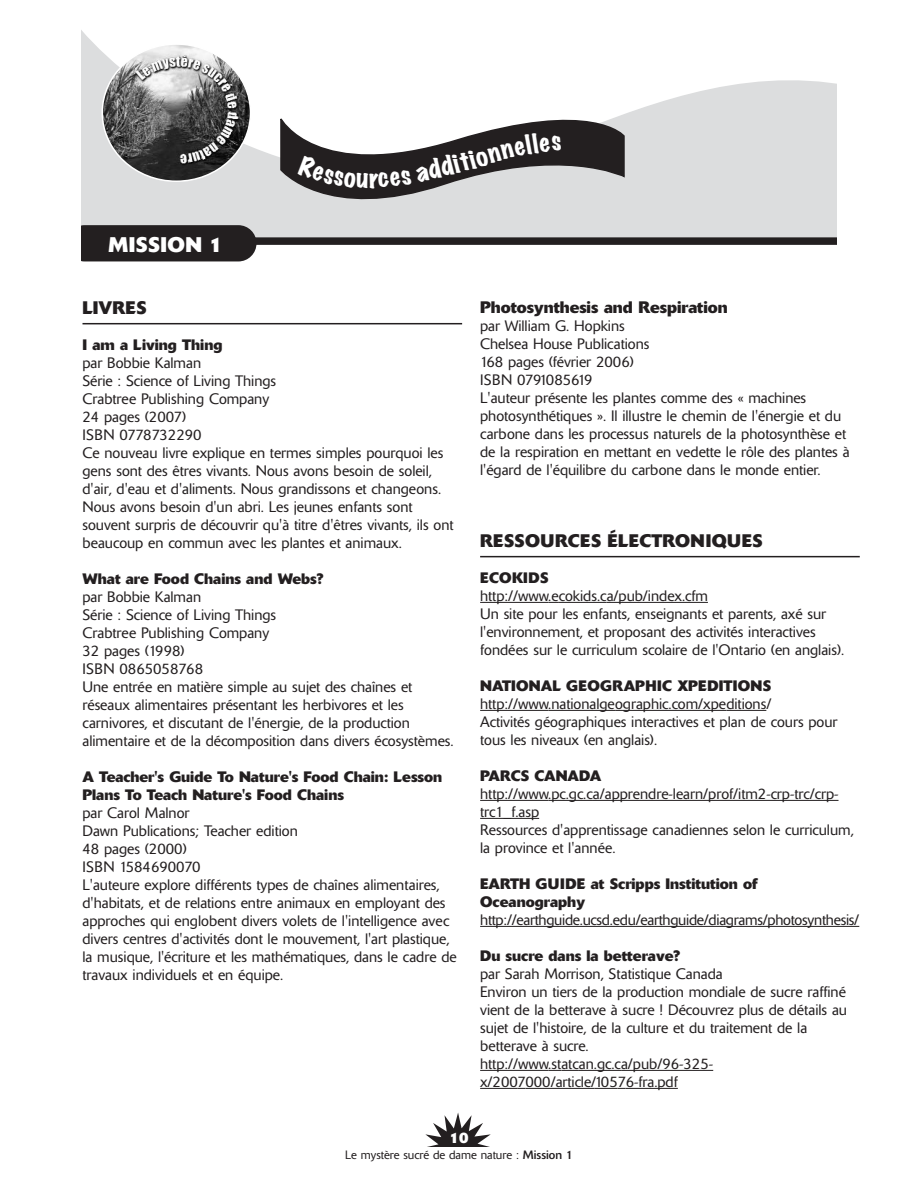
<style>
.page{position:relative;width:918px;height:1188px;background:#fff}
.page>*{position:absolute;margin:0;border:0;box-sizing:border-box;transform-origin:0 0}
.t1{font:700 21px "Delta";letter-spacing:.02em;color:#fff}
.t2{font:700 18px "Delta";letter-spacing:.02em;color:#231f20}
.t3{font:700 16.5px "Delta";color:#231f20}
.t4{font:300 15px/18px "Delta";color:#231f20}
.t5{font:700 15px/18px "Delta";color:#231f20}
.t6{font:700 15px "Delta";letter-spacing:.02em;color:#231f20}
.t7{font:700 15px "Delta";color:#fff}
.t8{font:300 12px "Delta";color:#231f20}
.s1{font-weight:400}
</style>
<div class="page">
<svg style="left:425px;top:1113px;width:66px;height:34px"></svg>
<hr style="left:82px;top:323px;width:380px;height:1px;background:#231f20">
<hr style="left:480px;top:556px;width:380px;height:1px;background:#231f20">
<hr style="left:480px;top:602px;width:68px;height:1px;background:#231f20">
<hr style="left:559px;top:602px;width:48px;height:1px;background:#231f20">
<hr style="left:607px;top:602px;width:101px;height:1px;background:#231f20">
<hr style="left:480px;top:710px;width:68px;height:1px;background:#231f20">
<hr style="left:548px;top:710px;width:67px;height:1px;background:#231f20">
<hr style="left:615px;top:710px;width:111px;height:1px;background:#231f20">
<hr style="left:726px;top:710px;width:40px;height:1px;background:#231f20">
<hr style="left:480px;top:800px;width:68px;height:1px;background:#231f20">
<hr style="left:548px;top:800px;width:45px;height:1px;background:#231f20">
<hr style="left:593px;top:800px;width:246px;height:1px;background:#231f20">
<hr style="left:480px;top:818px;width:59px;height:1px;background:#231f20">
<hr style="left:480px;top:926px;width:140px;height:1px;background:#231f20">
<hr style="left:620px;top:926px;width:239px;height:1px;background:#231f20">
<hr style="left:480px;top:1070px;width:68px;height:1px;background:#231f20">
<svg style="left:548px;top:1070px;width:31px;height:1px"></svg>
<hr style="left:579px;top:1070px;width:42px;height:1px;background:#231f20">
<hr style="left:621px;top:1070px;width:92px;height:1px;background:#231f20">
<hr style="left:480px;top:1088px;width:37px;height:1px;background:#231f20">
<hr style="left:525px;top:1088px;width:70px;height:1px;background:#231f20">
<svg style="left:595px;top:1088px;width:31px;height:1px"></svg>
<hr style="left:626px;top:1088px;width:52px;height:1px;background:#231f20">
<svg style="left:81px;top:30px;width:756px;height:207px;fill:#dcddde"></svg>
<svg style="left:279px;top:97px;width:346px;height:128px"></svg>
<svg style="left:102px;top:43px;width:149px;height:139px"></svg>
<div style="left:82px;top:237px;width:755px;height:8px;background:#231f20"></div>
<div style="left:67px;top:225px;width:189px;height:36px;background:#231f20;border-radius:18px"></div>
<div style="left:0;top:0;width:81px;height:293px;background:#fff"></div>
<svg style="left:281px;top:98px;width:343px;height:125px"></svg>
<h1 class="t1" style="left:108px;top:237px;width:115px">MISSION 1</h1>
<p class="t2" style="left:82px;top:301px;width:66px">LIVRES</p>
<p class="t5" style="left:82px;top:337px;width:142px">I am a Living Thing</p>
<p class="t4" style="left:82px;top:355px;width:373px">par Bobbie Kalman<br>Série : Science of Living Things<br>Crabtree Publishing Company<br>24 pages (2007)<br>ISBN 0778732290<br>Ce nouveau livre explique en termes simples pourquoi les gens sont des êtres vivants. Nous avons besoin de soleil, d'air, d'eau et d'aliments. Nous grandissons et changeons.<br>Nous avons besoin d'un abri. Les jeunes enfants sont souvent surpris de découvrir qu'à titre d'êtres vivants, ils ont beaucoup en commun avec les plantes et animaux.</p>
<p class="t5" style="left:82px;top:571px;width:242px">What are Food Chains and Webs?</p>
<p class="t4" style="left:82px;top:589px;width:373px">par Bobbie Kalman<br>Série : Science of Living Things<br>Crabtree Publishing Company<br>32 pages (1998)<br>ISBN 0865058768<br>Une entrée en matière simple au sujet des chaînes et réseaux alimentaires présentant les herbivores et les carnivores, et discutant de l'énergie, de la production alimentaire et de la décomposition dans divers écosystèmes.</p>
<p class="t5" style="left:82px;top:769px;width:361px">A Teacher's Guide To Nature's Food Chain: Lesson<br>Plans To Teach Nature's Food Chains</p>
<p class="t4" style="left:82px;top:805px;width:376px">par Carol Malnor<br>Dawn Publications; Teacher edition<br>48 pages (2000)<br>ISBN 1584690070<br>L'auteure explore différents types de chaînes alimentaires, d'habitats, et de relations entre animaux en employant des approches qui englobent divers volets de l'intelligence avec divers centres d'activités dont le mouvement, l'art plastique, la musique, l'écriture et les mathématiques, dans le cadre de travaux individuels et en équipe.</p>
<p class="t3" style="left:480px;top:301px;width:249px">Photosynthesis and Respiration</p>
<p class="t4" style="left:480px;top:318px;width:371px">par William G. Hopkins<br>Chelsea House Publications<br>168 pages (février 2006)<br>ISBN 0791085619<br>L'auteur présente les plantes comme des « machines photosynthétiques ». Il illustre le chemin de l'énergie et du carbone dans les processus naturels de la photosynthèse et de la respiration en mettant en vedette le rôle des plantes à l'égard de l'équilibre du carbone dans le monde entier.</p>
<p class="t2" style="left:480px;top:534px;width:284px">RESSOURCES ÉLECTRONIQUES</p>
<p class="t6" style="left:480px;top:572px;width:70px">ECOKIDS</p>
<p class="t4" style="left:480px;top:588px;width:366px">http://www.ecokids.ca/pub/index.cfm<br>Un site pour les enfants, enseignants et parents, axé sur l'environnement, et proposant des activités interactives fondées sur le curriculum scolaire de l'Ontario (en anglais).</p>
<p class="t6" style="left:480px;top:680px;width:293px">NATIONAL GEOGRAPHIC XPEDITIONS</p>
<p class="t4" style="left:480px;top:696px;width:359px">http://www.nationalgeographic.com/xpeditions/<br>Activités géographiques interactives et plan de cours pour tous les niveaux (en anglais).</p>
<p class="t5" style="left:480px;top:768px;width:123px">PARCS CANADA</p>
<p class="t4" style="left:480px;top:786px;width:375px">http://www.pc.gc.ca/apprendre-learn/prof/itm2-crp-trc/crp&shy;trc1_f.asp<br>Ressources d'apprentissage canadiennes selon le curriculum, la province et l'année.</p>
<p class="t5" style="left:480px;top:876px;width:279px">EARTH GUIDE at Scripps Institution of<br>Oceanography</p>
<p class="t4" style="left:480px;top:912px;width:381px">http://earthguide.ucsd.edu/earthguide/diagrams/photosynthesis/</p>
<p class="t5" style="left:480px;top:948px;width:201px">Du sucre dans la betterave?</p>
<p class="t4" style="left:480px;top:966px;width:368px">par Sarah Morrison, Statistique Canada<br>Environ un tiers de la production mondiale de sucre raffiné vient de la betterave à sucre ! Découvrez plus de détails au sujet de l'histoire, de la culture et du traitement de la betterave à sucre.<br>http://www.statcan.gc.ca/pub/96-325- x/2007000/article/10576-fra.pdf</p>
<p class="t7" style="left:450px;top:1133px;width:20px">10</p>
<p class="t8" style="left:345px;top:1151px;width:229px">Le mystère sucré de dame nature : <span class="s1">Mission 1</span></p>
</div>
